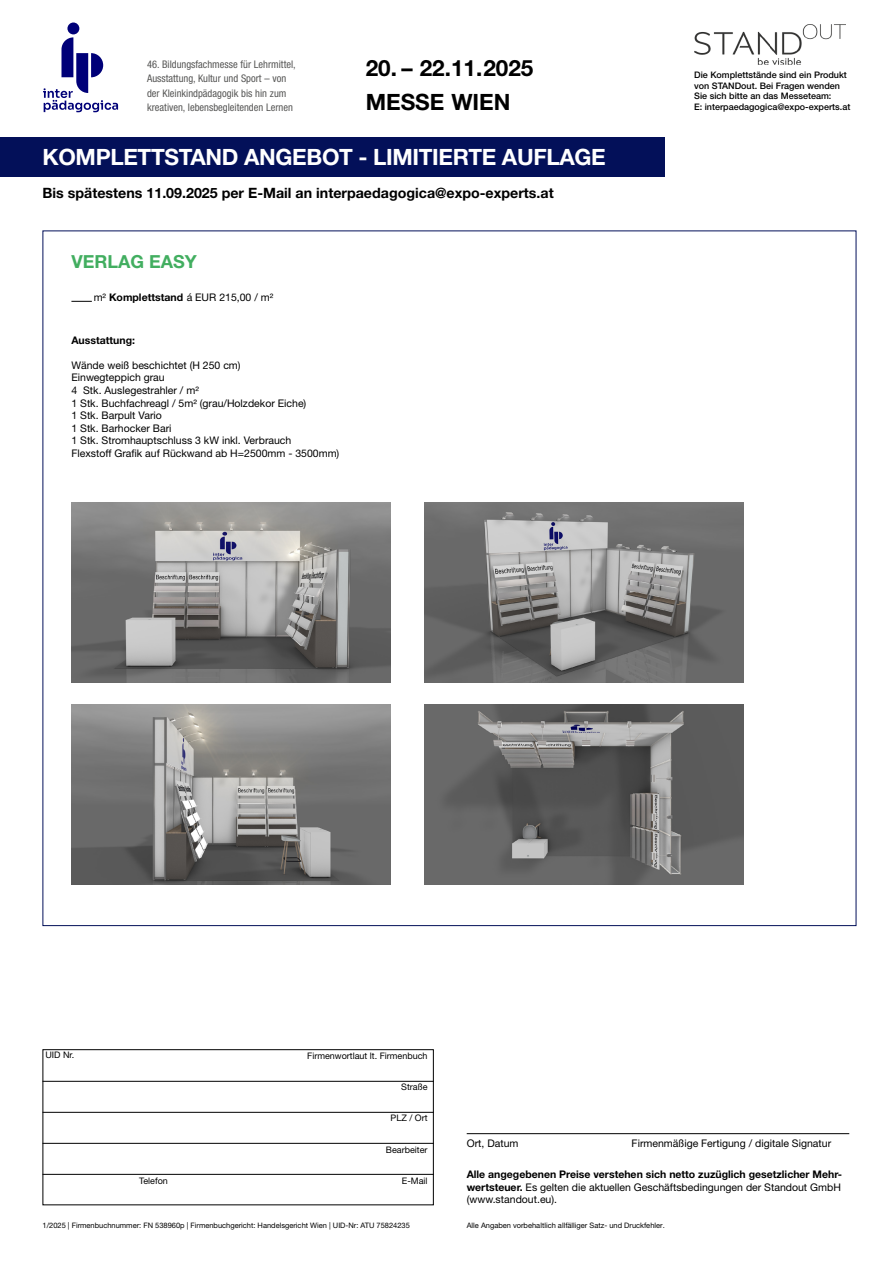
<style>
.page{position:relative;width:893px;height:1263px;background:#fff}
.page>*{position:absolute;margin:0;border:0;box-sizing:border-box;transform-origin:0 0}
.t1{font:700 22.5px "Helvetica Neue LT Std";letter-spacing:-.015em;color:#fff}
.t2{font:700 22.5px/34.5px "Helvetica Neue LT Pro";color:#000}
.t3{font:700 18px "Helvetica Neue LT Std";color:#42ae60}
.t4{font:700 14.25px "Helvetica Neue LT Pro";color:#000}
.t5{font:10.5px/12.6px "Helvetica Neue LT Pro";color:#000}
.t6{font:700 10.5px/12.6px "Helvetica Neue LT Std";color:#000;text-align:justify}
.t7{font:condensed 10.5px/14.1px "Helvetica Neue LT Pro";color:#575756}
.t8{font:700 10.5px "Helvetica Neue LT Pro";color:#000}
.t9{font:500 9px/10.8px "Helvetica Neue LT Std";color:#000}
.t10{font:9px "Helvetica Neue LT Std";color:#000}
.t11{font:7.5px "Helvetica Neue LT Std";color:#000}
.t12{font:7.5px "Helvetica Neue LT Pro";color:#000}
.s1{font-weight:700}
.s2{font-weight:400}
.s3{font-family:"Helvetica Neue LT Std"}
</style>
<div class="page">
<img style="left:694px;top:24px;width:151px;height:41px">
<svg style="left:43px;top:23px;width:75px;height:89px"></svg>
<hr style="left:467px;top:1133px;width:382px;height:1px;background:#000">
<div style="left:43px;top:1049px;width:391px;height:156px;border:1px solid #000"></div>
<hr style="left:43px;top:1112px;width:391px;height:1px;background:#000">
<hr style="left:43px;top:1143px;width:391px;height:1px;background:#000">
<hr style="left:43px;top:1174px;width:391px;height:1px;background:#000">
<hr style="left:43px;top:1081px;width:391px;height:1px;background:#000">
<div style="left:0;top:137px;width:664px;height:40px;background:#031059"></div>
<svg style="left:71px;top:301px;width:21px;height:1px"></svg>
<img style="left:71px;top:502px;width:320px;height:180px">
<img style="left:71px;top:705px;width:320px;height:179px">
<img style="left:424px;top:502px;width:319px;height:180px">
<img style="left:424px;top:705px;width:319px;height:179px">
<p class="t7" style="left:147px;top:57px;width:150px">46. Bildungsfachmesse für Lehrmittel, Ausstattung, Kultur und Sport – von der Kleinkindpädagogik bis hin zum kreativen, lebensbegleitenden Lernen</p>
<h1 class="t2" style="left:366px;top:50px;width:169px">20. – 22.11.2025<br>MESSE WIEN</h1>
<h1 class="t1" style="left:43px;top:143px;width:565px">KOMPLETTSTAND ANGEBOT - LIMITIERTE AUFLAGE</h1>
<h3 class="t4" style="left:43px;top:184px;width:513px">Bis spätestens 11.09.2025 per E-Mail an interpaedagogica@expo-experts.at</h3>
<h2 class="t3" style="left:71px;top:250px;width:127px">VERLAG EASY</h2>
<p class="t5" style="left:94px;top:291px;width:181px">m² <span class="s1">Komplettstand</span> á EUR 215,00 / m²</p>
<p class="t8" style="left:71px;top:333px;width:65px">Ausstattung:</p>
<p class="t5" style="left:71px;top:358px;width:269px">Wände weiß beschichtet (H 250 cm)<br>Einwegteppich grau<br>4 Stk. Auslegestrahler / m²<br>1 Stk. Buchfachreagl / 5m² (grau/Holzdekor Eiche)<br>1 Stk. Barpult Vario<br>1 Stk. Barhocker Bari<br>1 Stk. Stromhauptschluss 3 kW inkl. Verbrauch<br>Flexstoff Grafik auf Rückwand ab H=2500mm - 3500mm)</p>
<p class="t9" style="left:694px;top:69px;width:158px">Die Komplettstände sind ein Produkt von STANDout. Bei Fragen wenden Sie sich bitte an das Messeteam:<br>E: interpaedagogica@expo-experts.at</p>
<p class="t10" style="left:45px;top:1049px;width:30px">UID Nr.</p>
<p class="t10" style="left:307px;top:1051px;width:122px">Firmenwortlaut lt. Firmenbuch</p>
<p class="t10" style="left:401px;top:1081px;width:28px">Straße</p>
<p class="t10" style="left:391px;top:1113px;width:39px">PLZ / Ort</p>
<p class="t10" style="left:386px;top:1144px;width:43px">Bearbeiter</p>
<p class="t10" style="left:139px;top:1175px;width:30px">Telefon</p>
<p class="t10" style="left:402px;top:1175px;width:27px">E-Mail</p>
<p class="t5" style="left:467px;top:1136px;width:53px">Ort, Datum</p>
<p class="t5" style="left:632px;top:1136px;width:201px">Firmenmäßige Fertigung / digitale Signatur</p>
<p class="t6" style="left:467px;top:1168px;width:377px">Alle angegebenen Preise verstehen sich netto zuzüglich gesetzlicher Mehr&shy;wertsteuer. <span class="s2">Es gelten die aktuellen Geschäftsbedingungen der Standout GmbH (www.standout.eu).</span></p>
<p class="t11" style="left:43px;top:1221px;width:369px">1/2025 | Firmenbuchnummer: FN 538960p | Firmenbuchgericht: Handelsgericht Wien | UID-Nr: ATU 75824235</p>
<p class="t12" style="left:467px;top:1221px;width:200px">Alle Angaben vorbehaltlich allfälliger Satz- und Druckfehler<span class="s3">.</span></p>
</div>
